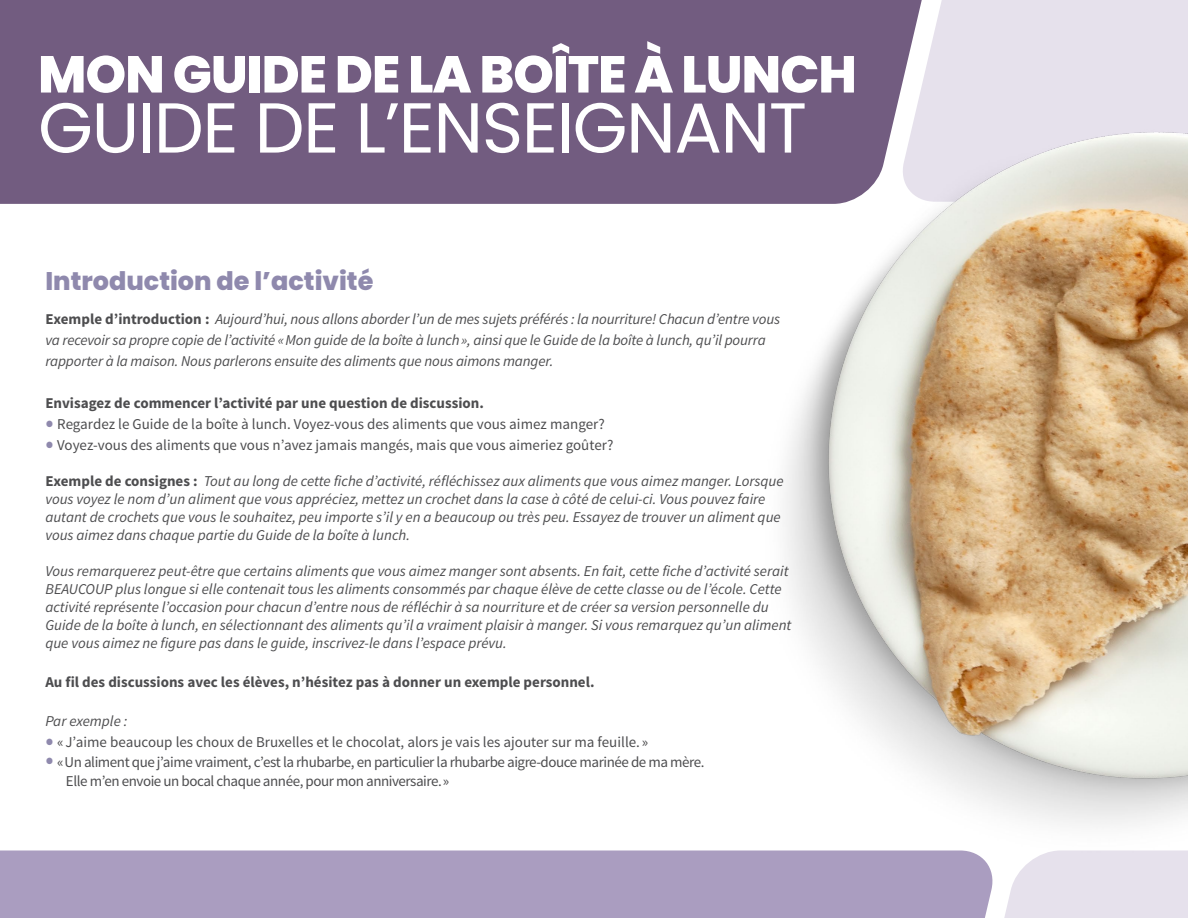
<style>
.page{position:relative;width:1188px;height:918px;background:#fff}
.page>*{position:absolute;margin:0;border:0;box-sizing:border-box;transform-origin:0 0}
.t1{font:70.65px "Poppins";letter-spacing:-.02em;color:#fff}
.t2{font:800 51.75px "Poppins";letter-spacing:-.02em;color:#fff}
.t3{font:800 25.5px "Poppins";color:#8f89ad}
.t4{font:italic 15px/18px "Source Sans Pro";color:#4d4d4f}
.t5{font:15px "Source Sans Pro";letter-spacing:-.005em;color:#4d4d4f}
.t6{font:15px/19.5px "Source Sans Pro";letter-spacing:-.03em;color:#4d4d4f}
.t7{font:700 15px "Source Sans Pro";color:#4d4d4f}
.s1{font-weight:700;font-style:normal}
.s2{font-size:27px;color:#8f89ad}
</style>
<div class="page">
<div style="left:0;top:0;width:542px;height:204px;background:#725c80"></div>
<div style="left:0;top:850px;width:542px;height:68px;background:#aa9dc0"></div>
<img style="left:542px;top:0;width:646px;height:918px">
<h2 class="t2" style="left:38px;top:44px;width:820px">MON GUIDE DE LA BOÎTE À LUNCH</h2>
<h1 class="t1" style="left:38px;top:87px;width:771px">GUIDE DE L’ENSEIGNANT</h1>
<h3 class="t3" style="left:45px;top:267px;width:330px">Introduction de l’activité</h3>
<p class="t4" style="left:45px;top:309px;width:736px;line-height:21px"><span class="s1">Exemple d’introduction :</span> Aujourd’hui, nous allons aborder l’un de mes sujets préférés : la nourriture! Chacun d’entre vous va recevoir sa propre copie de l’activité «Mon guide de la boîte à lunch», ainsi que le Guide de la boîte à lunch, qu’il pourra rapporter à la maison. Nous parlerons ensuite des aliments que nous aimons manger.</p>
<p class="t7" style="left:45px;top:394px;width:440px">Envisagez de commencer l’activité par une question de discussion.</p>
<p class="t5" style="left:45px;top:415px;width:561px"><span class="s2">•</span> Regardez le Guide de la boîte à lunch. Voyez-vous des aliments que vous aimez manger?</p>
<p class="t5" style="left:45px;top:436px;width:570px"><span class="s2">•</span> Voyez-vous des aliments que vous n’avez jamais mangés, mais que vous aimeriez goûter?</p>
<p class="t4" style="left:45px;top:472px;width:740px"><span class="s1">Exemple de consignes :</span> Tout au long de cette fiche d’activité, réfléchissez aux aliments que vous aimez manger. Lorsque vous voyez le nom d’un aliment que vous appréciez, mettez un crochet dans la case à côté de celui-ci. Vous pouvez faire autant de crochets que vous le souhaitez, peu importe s’il y en a beaucoup ou très peu. Essayez de trouver un aliment que vous aimez dans chaque partie du Guide de la boîte à lunch.</p>
<p class="t4" style="left:45px;top:562px;width:748px">Vous remarquerez peut-être que certains aliments que vous aimez manger sont absents. En fait, cette fiche d’activité serait BEAUCOUP plus longue si elle contenait tous les aliments consommés par chaque élève de cette classe ou de l’école. Cette activité représente l’occasion pour chacun d’entre nous de réfléchir à sa nourriture et de créer sa version personnelle du Guide de la boîte à lunch, en sélectionnant des aliments qu’il a vraiment plaisir à manger. Si vous remarquez qu’un aliment que vous aimez ne figure pas dans le guide, inscrivez-le dans l’espace prévu.</p>
<p class="t7" style="left:45px;top:673px;width:551px">Au fil des discussions avec les élèves, n’hésitez pas à donner un exemple personnel.</p>
<p class="t4" style="left:45px;top:712px;width:84px">Par exemple :</p>
<p class="t5" style="left:45px;top:733px;width:604px"><span class="s2">•</span> « J’aime beaucoup les choux de Bruxelles et le chocolat, alors je vais les ajouter sur ma feuille. »</p>
<p class="t6" style="left:66px;top:752px;width:640px;text-indent:-21px"><span class="s2">•</span> «Un aliment que j’aime vraiment, c’est la rhubarbe, en particulier la rhubarbe aigre-douce marinée de ma mère.<br>Elle m’en envoie un bocal chaque année, pour mon anniversaire.»</p>
</div>
